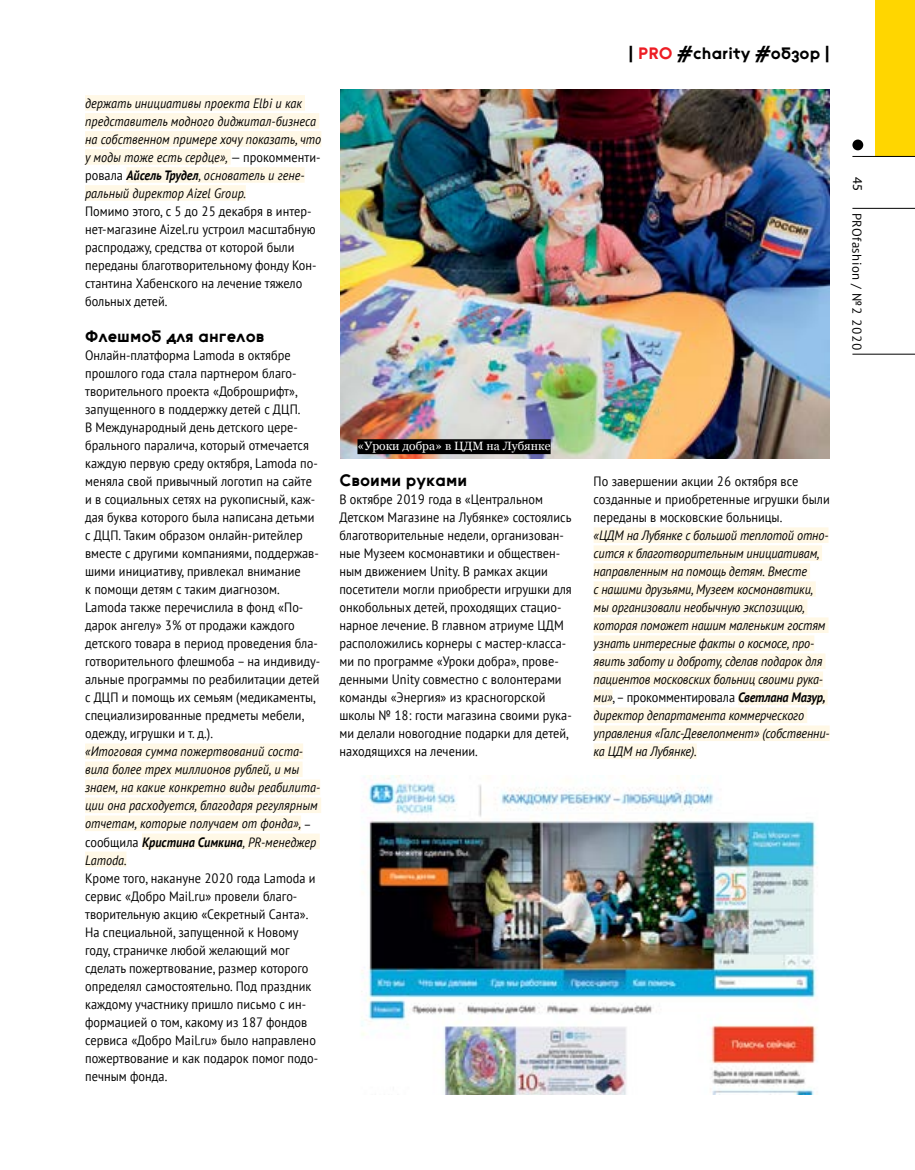
<style>
.page{position:relative;width:915px;height:1170px;background:#fff}
.page>*{position:absolute;margin:0;border:0;box-sizing:border-box;transform-origin:0 0}
.t1{font:16.5px "Geometric Sans Serifv 1";letter-spacing:.005em;color:#000}
.t2{font:13.5px/18px "PT Sans";letter-spacing:.005em;color:#000;scale:.91 1}
.t3{font:italic 13.5px/18px "PT Sans";letter-spacing:-.01em;color:#000;scale:.9 1}
.t4{font:13.5px "Myriad Pro";color:#000}
.t5{font:12.75px "PT Sans";letter-spacing:.04em;color:#000}
.t6{font:12px "Georgia";color:#fff}
.s1{font-style:normal}
.s2{font-weight:700}
.s3{color:#ed1d24}
</style>
<div class="page">
<div style="left:874px;top:0;width:40px;height:156px;background:#ffd600"></div>
<hr style="left:852px;top:208px;width:62px;height:1px;background:#000">
<hr style="left:852px;top:156px;width:62px;height:1px;background:#000">
<hr style="left:852px;top:354px;width:62px;height:1px;background:#000">
<div style="left:852px;top:139px;width:10px;height:11px;background:#000;border-radius:50%"></div>
<div style="left:85px;top:95px;width:220px;height:16px;background:#fff8e6"></div>
<div style="left:85px;top:113px;width:234px;height:16px;background:#fff8e6"></div>
<div style="left:85px;top:131px;width:236px;height:16px;background:#fff8e6"></div>
<div style="left:85px;top:149px;width:146px;height:16px;background:#fff8e6"></div>
<div style="left:126px;top:167px;width:178px;height:16px;background:#fff8e6"></div>
<div style="left:85px;top:185px;width:161px;height:16px;background:#fff8e6"></div>
<div style="left:85px;top:743px;width:218px;height:16px;background:#fff8e6"></div>
<div style="left:85px;top:761px;width:217px;height:16px;background:#fff8e6"></div>
<div style="left:85px;top:779px;width:235px;height:16px;background:#fff8e6"></div>
<div style="left:85px;top:797px;width:236px;height:16px;background:#fff8e6"></div>
<div style="left:85px;top:815px;width:216px;height:16px;background:#fff8e6"></div>
<div style="left:142px;top:833px;width:177px;height:16px;background:#fff8e6"></div>
<div style="left:85px;top:851px;width:41px;height:16px;background:#fff8e6"></div>
<div style="left:593px;top:527px;width:235px;height:16px;background:#fff8e6"></div>
<div style="left:593px;top:545px;width:228px;height:16px;background:#fff8e6"></div>
<div style="left:593px;top:563px;width:216px;height:16px;background:#fff8e6"></div>
<div style="left:593px;top:581px;width:222px;height:16px;background:#fff8e6"></div>
<div style="left:593px;top:599px;width:214px;height:16px;background:#fff8e6"></div>
<div style="left:593px;top:617px;width:235px;height:16px;background:#fff8e6"></div>
<div style="left:593px;top:635px;width:221px;height:16px;background:#fff8e6"></div>
<div style="left:593px;top:653px;width:232px;height:16px;background:#fff8e6"></div>
<div style="left:593px;top:671px;width:229px;height:16px;background:#fff8e6"></div>
<div style="left:593px;top:689px;width:19px;height:16px;background:#fff8e6"></div>
<div style="left:737px;top:689px;width:90px;height:16px;background:#fff8e6"></div>
<div style="left:593px;top:707px;width:214px;height:16px;background:#fff8e6"></div>
<div style="left:593px;top:725px;width:236px;height:16px;background:#fff8e6"></div>
<div style="left:593px;top:743px;width:103px;height:16px;background:#fff8e6"></div>
<img style="left:361px;top:775px;width:457px;height:319px">
<img style="left:340px;top:90px;width:489px;height:368px">
<div style="left:357px;top:439px;width:193px;height:15px;background:#000"></div>
<p class="t3" style="left:85px;top:94px;width:264px">держать инициативы проекта Elbi и как представитель модного диджитал-бизнеса на собственном примере хочу показать, что у моды тоже есть сердце», <span class="s1">— прокомменти&shy;ровала</span> <span class="s2">Айсель Трудел</span>, основатель и гене&shy;ральный директор Aizel Group.</p>
<p class="t2" style="left:85px;top:202px;width:256px">Помимо этого, с 5 до 25 декабря в интер&shy;нет-магазине Aizel.ru устроил масштабную распродажу, средства от которой были переданы благотворительному фонду Кон&shy;стантина Хабенского на лечение тяжело больных детей.</p>
<p class="t1" style="left:85px;top:327px;width:181px">Флешмоб для ангелов</p>
<p class="t2" style="left:85px;top:346px;width:260px">Онлайн-платформа Lamoda в октябре прошлого года стала партнером благо&shy;творительного проекта «Доброшрифт», запущенного в поддержку детей с ДЦП.<br>В Международный день детского цере&shy;брального паралича, который отмечается каждую первую среду октября, Lamoda по&shy;меняла свой привычный логотип на сайте и в социальных сетях на рукописный, каж&shy;дая буква которого была написана детьми с ДЦП. Таким образом онлайн-ритейлер вместе с другими компаниями, поддержав&shy;шими инициативу, привлекал внимание<br>к помощи детям с таким диагнозом.<br>Lamoda также перечислила в фонд «По&shy;дарок ангелу» 3% от продажи каждого детского товара в период проведения бла&shy;готворительного флешмоба – на индивиду&shy;альные программы по реабилитации детей с ДЦП и помощь их семьям (медикаменты, специализированные предметы мебели, одежду, игрушки и т. д.).</p>
<p class="t3" style="left:85px;top:742px;width:262px">«Итоговая сумма пожертвований соста&shy;вила более трех миллионов рублей, и мы знаем, на какие конкретно виды реабилита&shy;ции она расходуется, благодаря регулярным отчетам, которые получаем от фонда», <span class="s1">– сообщила</span> <span class="s2">Кристина Симкина</span>, PR-менеджер Lamoda.</p>
<p class="t2" style="left:85px;top:868px;width:258px">Кроме того, накануне 2020 года Lamoda и сервис «Добро Mail.ru» провели благо&shy;творительную акцию «Секретный Санта».<br>На специальной, запущенной к Новому году, страничке любой желающий мог сделать пожертвование, размер которого определял самостоятельно. Под праздник каждому участнику пришло письмо с ин&shy;формацией о том, какому из 187 фондов сервиса «Добро Mail.ru» было направлено пожертвование и как подарок помог подо&shy;печным фонда.</p>
<p class="t6" style="left:357px;top:437px;width:194px">«Уроки добра» в ЦДМ на Лубянке</p>
<p class="t1" style="left:339px;top:471px;width:129px">Своими руками</p>
<p class="t2" style="left:339px;top:490px;width:257px">В октябре 2019 года в «Центральном Детском Магазине на Лубянке» состоялись благотворительные недели, организован&shy;ные Музеем космонавтики и обществен&shy;ным движением Unity. В рамках акции посетители могли приобрести игрушки для онкобольных детей, проходящих стацио&shy;нарное лечение. В главном атриуме ЦДМ расположились корнеры с мастер-класса&shy;ми по программе «Уроки добра», прове&shy;денными Unity совместно с волонтерами команды «Энергия» из красногорской школы № 18: гости магазина своими рука&shy;ми делали новогодние подарки для детей, находящихся на лечении.</p>
<p class="t1" style="left:628px;top:44px;width:203px">| <span class="s3">PRO</span> #charity #обзор |</p>
<p class="t4" style="left:865px;top:177px;width:15px;rotate:90deg">45</p>
<p class="t5" style="left:864px;top:212px;width:139px;rotate:90deg">PROfashion / №2 2020</p>
<p class="t2" style="left:593px;top:472px;width:261px">По завершении акции 26 октября все созданные и приобретенные игрушки были переданы в московские больницы.</p>
<p class="t3" style="left:593px;top:526px;width:264px">«ЦДМ на Лубянке с большой теплотой отно&shy;сится к благотворительным инициативам, направленным на помощь детям. Вместе<br>с нашими друзьями, Музеем космонавтики, мы организовали необычную экспозицию, которая поможет нашим маленьким гостям узнать интересные факты о космосе, про&shy;явить заботу и доброту, сделав подарок для пациентов московских больниц своими рука&shy;ми»<span class="s1">, – прокомментировала</span> <span class="s2">Светлана Мазур, </span>директор департамента коммерческого управления «Галс-Девелопмент» (собственни&shy;ка ЦДМ на Лубянке).</p>
</div>
